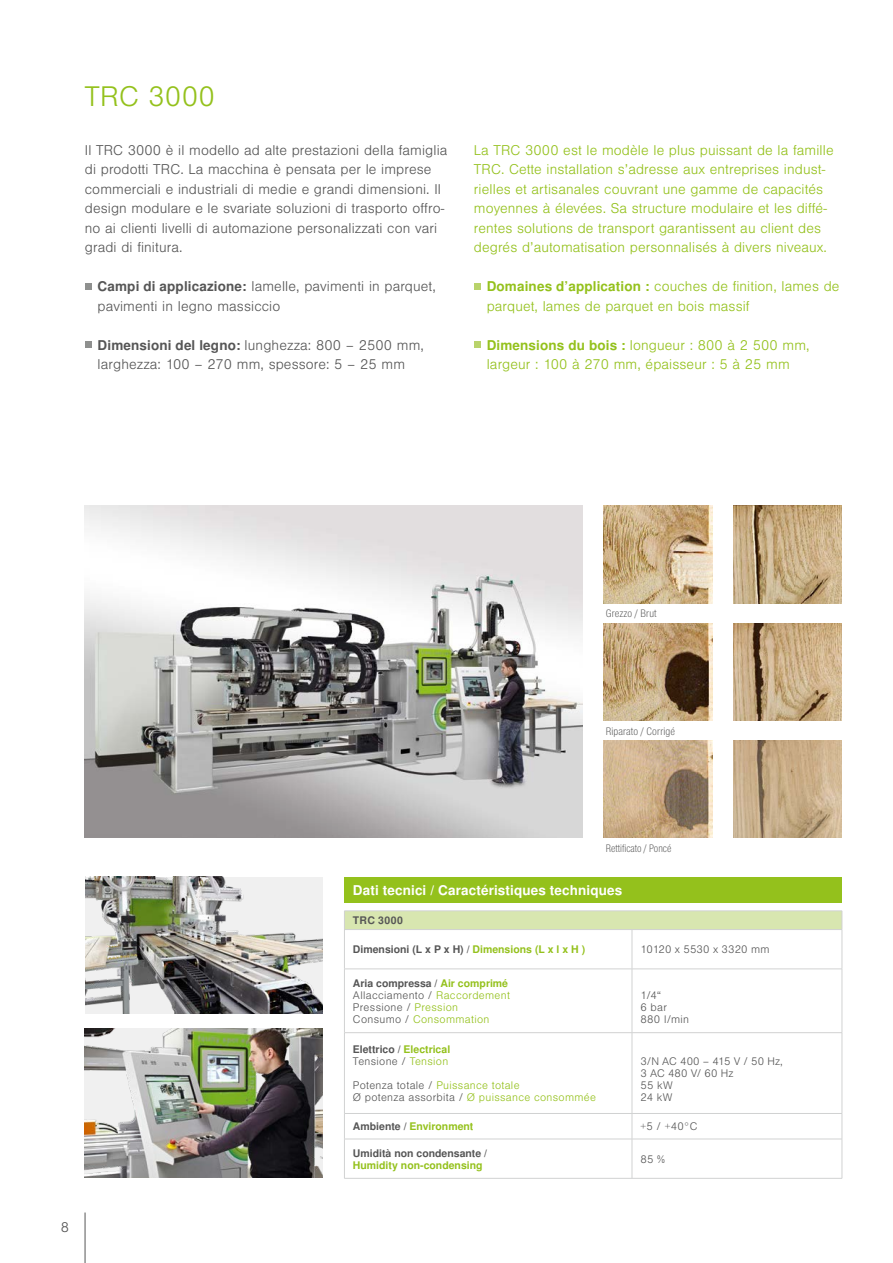
<style>
.page{position:relative;width:893px;height:1263px;background:#fff}
.page>*{position:absolute;margin:0;border:0;box-sizing:border-box;transform-origin:0 0}
.t1{font:300 27px "Nimbus San LOT";letter-spacing:.01em;color:#94c11c}
.t2{font:300 13.5px/19.5px "Nimbus San LOT";letter-spacing:.01em;color:#94c11c}
.t3{font:300 13.5px/19.5px "Nimbus San LOT";letter-spacing:.01em;color:#565656}
.t4{font:700 13.5px "Nimbus San LOT";letter-spacing:.01em;color:#fff}
.t5{font:300 10.5px/12px "Nimbus San LOT";letter-spacing:.03em;color:#565656}
.t6{font:700 10.5px/12px "Nimbus San LOT";color:#565656}
.t7{font:300 10.5px/12px "Nimbus San LOT";letter-spacing:.03em;color:#94c11c}
.t8{font:300 10.5px/12px "Nimbus San LOT";letter-spacing:.01em;color:#565656}
.t9{font:700 10.5px "Nimbus San LOT";color:#94c11c}
.t10{font:10.5px "Nimbus San LOT Lig Con";letter-spacing:.01em;color:#565656}
.t11{font:10.5px "Nimbus San LOT Lig Con";letter-spacing:.01em;color:#565656;scale:.94 1}
.s1{font-weight:700}
.s2{color:#94c11c}
.s3{font-weight:700;color:#94c11c}
.s4{font-weight:300}
.s5{font-weight:300;color:#94c11c}
.s6{color:#565656}
</style>
<div class="page">
<img style="left:85px;top:506px;width:497px;height:332px">
<img style="left:85px;top:1029px;width:238px;height:149px">
<img style="left:85px;top:877px;width:238px;height:136px">
<img style="left:604px;top:506px;width:108px;height:97px">
<img style="left:604px;top:623px;width:108px;height:98px">
<img style="left:604px;top:740px;width:108px;height:98px">
<img style="left:733px;top:506px;width:109px;height:97px">
<img style="left:733px;top:623px;width:109px;height:98px">
<img style="left:733px;top:740px;width:109px;height:98px">
<svg style="left:85px;top:283px;width:6px;height:6px"></svg>
<div style="left:85px;top:341px;width:6px;height:7px;background:#8f908f"></div>
<svg style="left:474px;top:283px;width:6px;height:6px"></svg>
<div style="left:474px;top:341px;width:6px;height:7px;background:#b9d36b"></div>
<hr style="left:85px;top:1212px;width:1px;height:51px;background:#565656">
<div style="left:344px;top:877px;width:498px;height:25px;background:#94c11c"></div>
<div style="left:344px;top:911px;width:498px;height:18px;background:#d8e6b0"></div>
<hr style="left:344px;top:910px;width:288px;height:1px;background:#d1d2d2">
<hr style="left:632px;top:910px;width:210px;height:1px;background:#d1d2d2">
<svg style="left:344px;top:911px;width:1px;height:18px"></svg>
<svg style="left:842px;top:911px;width:1px;height:18px"></svg>
<hr style="left:344px;top:930px;width:1px;height:39px;background:#d1d2d2">
<hr style="left:344px;top:929px;width:288px;height:1px;background:#d1d2d2">
<hr style="left:632px;top:930px;width:1px;height:39px;background:#d1d2d2">
<hr style="left:632px;top:929px;width:210px;height:1px;background:#d1d2d2">
<hr style="left:842px;top:930px;width:1px;height:39px;background:#d1d2d2">
<hr style="left:344px;top:969px;width:1px;height:63px;background:#d1d2d2">
<hr style="left:344px;top:969px;width:288px;height:1px;background:#d1d2d2">
<hr style="left:632px;top:969px;width:1px;height:63px;background:#d1d2d2">
<hr style="left:632px;top:969px;width:210px;height:1px;background:#d1d2d2">
<hr style="left:842px;top:969px;width:1px;height:63px;background:#d1d2d2">
<hr style="left:344px;top:1033px;width:1px;height:80px;background:#d1d2d2">
<hr style="left:344px;top:1032px;width:288px;height:1px;background:#d1d2d2">
<hr style="left:632px;top:1033px;width:1px;height:80px;background:#d1d2d2">
<hr style="left:632px;top:1032px;width:210px;height:1px;background:#d1d2d2">
<hr style="left:842px;top:1033px;width:1px;height:80px;background:#d1d2d2">
<svg style="left:344px;top:1114px;width:1px;height:25px"></svg>
<hr style="left:344px;top:1113px;width:288px;height:1px;background:#d1d2d2">
<svg style="left:632px;top:1114px;width:1px;height:25px"></svg>
<hr style="left:632px;top:1113px;width:210px;height:1px;background:#d1d2d2">
<svg style="left:842px;top:1114px;width:1px;height:25px"></svg>
<hr style="left:344px;top:1139px;width:1px;height:39px;background:#d1d2d2">
<hr style="left:344px;top:1139px;width:288px;height:1px;background:#d1d2d2">
<hr style="left:344px;top:1178px;width:288px;height:1px;background:#d1d2d2">
<hr style="left:632px;top:1139px;width:1px;height:39px;background:#d1d2d2">
<hr style="left:632px;top:1139px;width:210px;height:1px;background:#d1d2d2">
<hr style="left:842px;top:1139px;width:1px;height:39px;background:#d1d2d2">
<hr style="left:632px;top:1178px;width:210px;height:1px;background:#d1d2d2">
<h1 class="t1" style="left:85px;top:81px;width:132px">TRC 3000</h1>
<p class="t3" style="left:85px;top:140px;width:364px">Il TRC 3000 è il modello ad alte prestazioni della famiglia di prodotti TRC. La macchina è pensata per le imprese commerciali e industriali di medie e grandi dimensioni. Il design modulare e le svariate soluzioni di trasporto offro&shy;no ai clienti livelli di automazione personalizzati con vari gradi di finitura.</p>
<p class="t3" style="left:98px;top:277px;width:340px"><span class="s1">Campi di applicazione:</span> lamelle, pavimenti in parquet, pavimenti in legno massiccio</p>
<p class="t3" style="left:98px;top:336px;width:328px"><span class="s1">Dimensioni del legno:</span> lunghezza: 800 – 2500 mm, larghezza: 100 – 270 mm, spessore: 5 – 25 mm</p>
<p class="t2" style="left:474px;top:140px;width:361px">La TRC 3000 est le modèle le plus puissant de la famille TRC. Cette installation s’adresse aux entreprises indust&shy;rielles et artisanales couvrant une gamme de capacités moyennes à élevées. Sa structure modulaire et les diffé&shy;rentes solutions de transport garantissent au client des degrés d’automatisation personnalisés à divers niveaux.</p>
<p class="t2" style="left:487px;top:277px;width:354px"><span class="s1">Domaines d’application :</span> couches de finition, lames de parquet, lames de parquet en bois massif</p>
<p class="t2" style="left:487px;top:336px;width:324px"><span class="s1">Dimensions du bois :</span> longueur : 800 à 2 500 mm, largeur : 100 à 270 mm, épaisseur : 5 à 25 mm</p>
<p class="t3" style="left:61px;top:1218px;width:10px">8</p>
<p class="t10" style="left:606px;top:607px;width:53px">Grezzo / Brut</p>
<p class="t10" style="left:606px;top:724px;width:71px">Riparato / Corrigé</p>
<p class="t11" style="left:606px;top:842px;width:71px">Rettificato / Poncé</p>
<p class="t4" style="left:353px;top:882px;width:271px">Dati tecnici / Caractéristiques techniques</p>
<p class="t6" style="left:353px;top:915px;width:51px">TRC 3000</p>
<p class="t6" style="left:353px;top:944px;width:234px">Dimensioni (L x P x H) / <span class="s2">Dimensions (L x l x H )</span></p>
<p class="t8" style="left:640px;top:944px;width:130px">10120 x 5530 x 3320 mm</p>
<p class="t5" style="left:353px;top:977px;width:158px"><span class="s1">Aria compressa /</span> <span class="s3">Air comprimé<br></span>Allacciamento / <span class="s2">Raccordement<br></span>Pressione / <span class="s2">Pression<br></span>Consumo / <span class="s2">Consommation</span></p>
<p class="t5" style="left:640px;top:989px;width:50px">1/4“<br>6 bar<br>880 l/min</p>
<p class="t6" style="left:353px;top:1044px;width:99px">Elettrico / <span class="s2">Electrical<br></span><span class="s4">Tensione /</span> <span class="s5">Tension</span></p>
<p class="t7" style="left:353px;top:1079px;width:245px"><span class="s6">Potenza totale /</span> Puissance totale<br><span class="s6">Ø potenza assorbita /</span> Ø puissance consommée</p>
<p class="t8" style="left:640px;top:1056px;width:144px">3/N AC 400 – 415 V / 50 Hz,<br>3 AC 480 V/ 60 Hz<br>55 kW<br>24 kW</p>
<p class="t9" style="left:353px;top:1120px;width:122px"><span class="s6">Ambiente /</span> Environment</p>
<p class="t5" style="left:640px;top:1121px;width:58px">+5 / +40°C</p>
<p class="t6" style="left:353px;top:1147px;width:136px">Umidità non condensante /</p>
<p class="t9" style="left:353px;top:1158px;width:131px">Humidity non-condensing</p>
<p class="t5" style="left:640px;top:1153px;width:26px">85 %</p>
</div>
